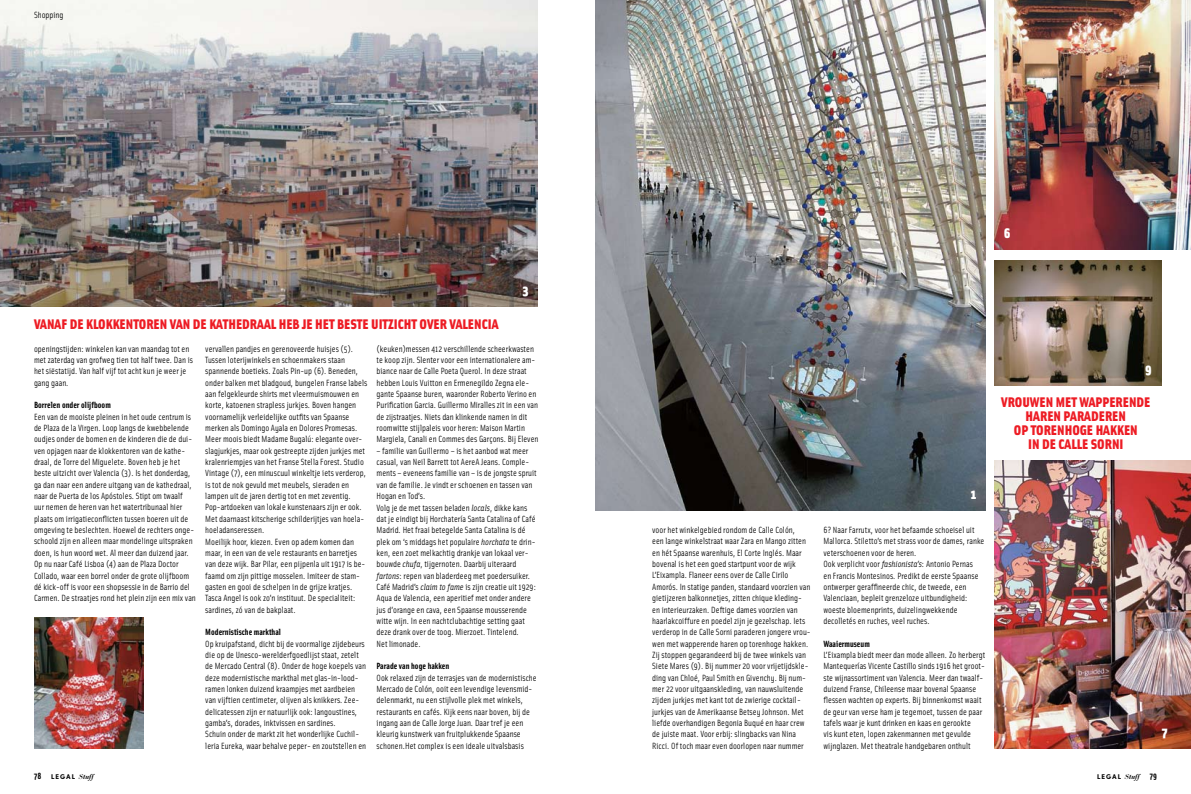
<style>
.page{position:relative;width:1191px;height:794px;background:#fff}
.page>*{position:absolute;margin:0;border:0;box-sizing:border-box;transform-origin:0 0}
.t1{font:900 14px/14.2px "Solex";color:#ed1c24;text-align:center}
.t2{font:900 14px "Solex";color:#fff}
.t3{font:9px/11.3px "Solex";color:#000}
.t4{font:700 9px "Solex";color:#000}
.t5{font:700 6.5px "Nobel";letter-spacing:.15em;color:#000}
.s1{font-style:italic}
.s2{font-family:"Solex";font-size:9px}
.s3{font-family:"Bauer Bodoni";font-style:italic;font-size:7px}
</style>
<div class="page">
<img style="left:0;top:0;width:538px;height:306px">
<img style="left:595px;top:0;width:390px;height:510px">
<img style="left:994px;top:0;width:197px;height:249px">
<img style="left:994px;top:460px;width:197px;height:288px">
<img style="left:994px;top:261px;width:167px;height:125px">
<img style="left:34px;top:617px;width:109px;height:131px">
<p class="t3" style="left:34px;top:9px;width:31px">Shopping</p>
<h1 class="t2" style="left:523px;top:280px;width:7px">3</h1>
<h1 class="t1" style="left:34px;top:316px;width:466px">VANAF DE KLOKKENTOREN VAN DE KATHEDRAAL HEB JE HET BESTE UITZICHT OVER VALENCIA</h1>
<p class="t3" style="left:34px;top:342px;width:161px">openingstijden: winkelen kan van maandag tot en met zaterdag van grofweg tien tot half twee. Dan is het siëstatijd. Van half vijf tot acht kun je weer je gang gaan.</p>
<p class="t4" style="left:34px;top:399px;width:78px">Borrelen onder olijfboom</p>
<p class="t3" style="left:34px;top:410px;width:163px">Een van de mooiste pleinen in het oude centrum is de Plaza de la Virgen. Loop langs de kwebbelende oudjes onder de bomen en de kinderen die de dui&shy;ven opjagen naar de klokkentoren van de kathe&shy;draal, de Torre del Miguelete. Boven heb je het beste uitzicht over Valencia (3). Is het donderdag, ga dan naar een andere uitgang van de kathedraal, naar de Puerta de los Apóstoles. Stipt om twaalf<br>uur nemen de heren van het watertribunaal hier plaats om irrigatieconflicten tussen boeren uit de omgeving te beslechten. Hoewel de rechters onge&shy;schoold zijn en alleen maar mondelinge uitspraken doen, is hun woord wet. Al meer dan duizend jaar.<br>Op nu naar Café Lisboa (4) aan de Plaza Doctor Collado, waar een borrel onder de grote olijfboom dé kick-off is voor een shopsessie in de Barrio del Carmen. De straatjes rond het plein zijn een mix van</p>
<p class="t3" style="left:205px;top:342px;width:163px">vervallen pandjes en gerenoveerde huisjes (5).<br>Tussen loterijwinkels en schoenmakers staan spannende boetieks. Zoals Pin-up (6). Beneden, onder balken met bladgoud, bungelen Franse labels aan felgekleurde shirts met vleermuismouwen en korte, katoenen strapless jurkjes. Boven hangen voornamelijk verleidelijke outfits van Spaanse merken als Domingo Ayala en Dolores Promesas.<br>Meer moois biedt Madame Bugalú: elegante over&shy;slagjurkjes, maar ook gestreepte zijden jurkjes met kralenriempjes van het Franse Stella Forest. Studio Vintage (7), een minuscuul winkeltje iets verderop, is tot de nok gevuld met meubels, sieraden en lampen uit de jaren dertig tot en met zeventig.<br>Pop-artdoeken van lokale kunstenaars zijn er ook.<br>Met daarnaast kitscherige schilderijtjes van hoela&shy;hoeladanseressen.<br>Moeilijk hoor, kiezen. Even op adem komen dan maar, in een van de vele restaurants en barretjes van deze wijk. Bar Pilar, een pijpenla uit 1917 is be&shy;faamd om zijn pittige mosselen. I miteer de stam&shy;gasten en gooi de schelpen in de grijze kratjes.<br>Tasca Angel is ook zo’n instituut. De specialiteit: sardines, zó van de bakplaat.</p>
<p class="t4" style="left:205px;top:626px;width:77px">Modernistische markthal</p>
<p class="t3" style="left:205px;top:637px;width:162px">Op kruipafstand, dicht bij de voormalige zijdebeurs die op de U nesco-werelderfgoedlijst staat, zetelt de Mercado Central (8). Onder de hoge koepels van deze modernistische markthal met glas-in-lood&shy;ramen lonken duizend kraampjes met aardbeien van vijftien centimeter, olijven als knikkers. Zee&shy;delicatessen zijn er natuurlijk ook: langoustines, gamba’s, dorades, inktvissen en sardines.<br>Schuin onder de markt zit het wonderlijke Cuchil&shy;leria Eureka, waar behalve peper- en zoutstellen en</p>
<p class="t3" style="left:376px;top:342px;width:163px">(keuken)messen 412 verschillende scheerkwasten te koop zijn. Slenter voor een internationalere am&shy;biance naar de Calle Poeta Querol. I n deze straat hebben Louis Vuitton en Ermenegildo Zegna ele&shy;gante Spaanse buren, waaronder Roberto Verino en Purification Garcia. Guillermo Miralles zit in een van de zijstraatjes. Niets dan klinkende namen in dit roomwitte stijlpaleis voor heren: Maison Martin Margiela, Canali en Commes des Garçons. Bij Eleven</p>
<p class="t3" style="left:376px;top:445px;width:162px">– familie van Guillermo – is het aanbod wat meer casual, van N eil Barrett tot AereA Jeans. Comple&shy;ments – eveneens familie van – is de jongste spruit van de familie. Je vindt er schoenen en tassen van Hogan en Tod’s.<br>Volg je de met tassen beladen <span class="s1">locals</span>, dikke kans dat je eindigt bij Horchatería Santa Catalina of Café Madrid. Het fraai betegelde Santa Catalina is dé plek om ‘s middags het populaire <span class="s1">horchata</span> te drin&shy;ken, een zoet melkachtig drankje van lokaal ver&shy;bouwde <span class="s1">chufa</span>, tijgernoten. Daarbij uiteraard <span class="s1">fartons</span>: repen van bladerdeeg met poedersuiker.<br>Café Madrid’s <span class="s1">claim to fame</span> is zijn creatie uit 1929:<br>Aqua de Valencia, een aperitief met onder andere jus d’orange en cava, een Spaanse mousserende witte wijn. I n een nachtclubachtige setting gaat deze drank over de toog. Mierzoet. Tintelend.<br>Net limonade.</p>
<p class="t4" style="left:376px;top:660px;width:74px">Parade van hoge hakken</p>
<p class="t3" style="left:376px;top:671px;width:162px">Ook relaxed zijn de terrasjes van de modernistische Mercado de Colón, ooit een levendige levensmid&shy;delenmarkt, nu een stijlvolle plek met winkels, restaurants en cafés. Kijk eens naar boven, bij de ingang aan de Calle Jorge Juan. Daar tref je een kleurig kunstwerk van fruitplukkende Spaanse schonen.Het complex is een ideale uitvalsbasis</p>
<h1 class="t2" style="left:1003px;top:223px;width:8px">6</h1>
<h1 class="t2" style="left:1145px;top:360px;width:8px">9</h1>
<h1 class="t1" style="left:1001px;top:394px;width:151px">VROUWEN MET WAPPERENDE<br>HAREN PARADEREN<br>OP TORENHOGE HAKKEN<br>IN DE CALLE SORNI</h1>
<h1 class="t2" style="left:971px;top:484px;width:7px">1</h1>
<p class="t3" style="left:652px;top:524px;width:160px">voor het winkelgebied rondom de Calle Colón,<br>een lange winkelstraat waar Zara en Mango zitten en hét Spaanse warenhuis, El Corte I nglés. Maar bovenal is het een goed startpunt voor de wijk L’Eixampla. Flaneer eens over de Calle Cirilo Amorós. I n statige panden, standaard voorzien van gietijzeren balkonnetjes, zitten chique kleding-<br>en interieurzaken. Deftige dames voorzien van haarlakcoiffure en poedel zijn je gezelschap. I ets verderop in de Calle Sorni paraderen jongere vrou&shy;wen met wapperende haren op torenhoge hakken.<br>Zij stoppen gegarandeerd bij de twee winkels van Siete Mares (9). Bij nummer 20 voor vrijetijdskle&shy;ding van Chloé, Paul Smith en Givenchy. Bij num&shy;mer 22 voor uitgaanskleding, van nauwsluitende zijden jurkjes met kant tot de zwierige cocktail&shy;jurkjes van de Amerikaanse Betsey Johnson. Met liefde overhandigen Begonia Buqué en haar crew de juiste maat. Voor erbij: slingbacks van Nina Ricci. Of toch maar even doorlopen naar nummer</p>
<p class="t3" style="left:823px;top:524px;width:162px">6? Naar Farrutx, voor het befaamde schoeisel uit Mallorca. Stiletto’s met strass voor de dames, ranke veterschoenen voor de heren.<br>Ook verplicht voor <span class="s1">fashionista’s</span>: Antonio Pernas<br>en Francis Montesinos. Predikt de eerste Spaanse ontwerper geraffineerde chic, de tweede, een Valenciaan, bepleit grenzeloze uitbundigheid: woeste bloemenprints, duizelingwekkende decolletés en ruches, veel ruches.</p>
<p class="t4" style="left:823px;top:637px;width:48px">Waaiermuseum</p>
<p class="t3" style="left:823px;top:649px;width:163px">L’Eixampla biedt meer dan mode alleen. Zo herbergt Mantequerías Vicente Castillo sinds 1916 het groot&shy;ste wijnassortiment van Valencia. Meer dan twaalf&shy;duizend Franse, Chileense maar bovenal Spaanse flessen wachten op experts. Bij binnenkomst waait de geur van verse ham je tegemoet, tussen de paar tafels waar je kunt drinken en kaas en gerookte<br>vis kunt eten, lopen zakenmannen met gevulde wijnglazen. Met theatrale handgebaren onthult</p>
<h1 class="t2" style="left:1162px;top:722px;width:7px">7</h1>
<p class="t5" style="left:34px;top:772px;width:61px"><span class="s2">78</span> LEGAL <span class="s3">Stuff</span></p>
<p class="t5" style="left:1097px;top:772px;width:61px">LEGAL <span class="s3">Stuff</span> <span class="s2">79</span></p>
</div>
